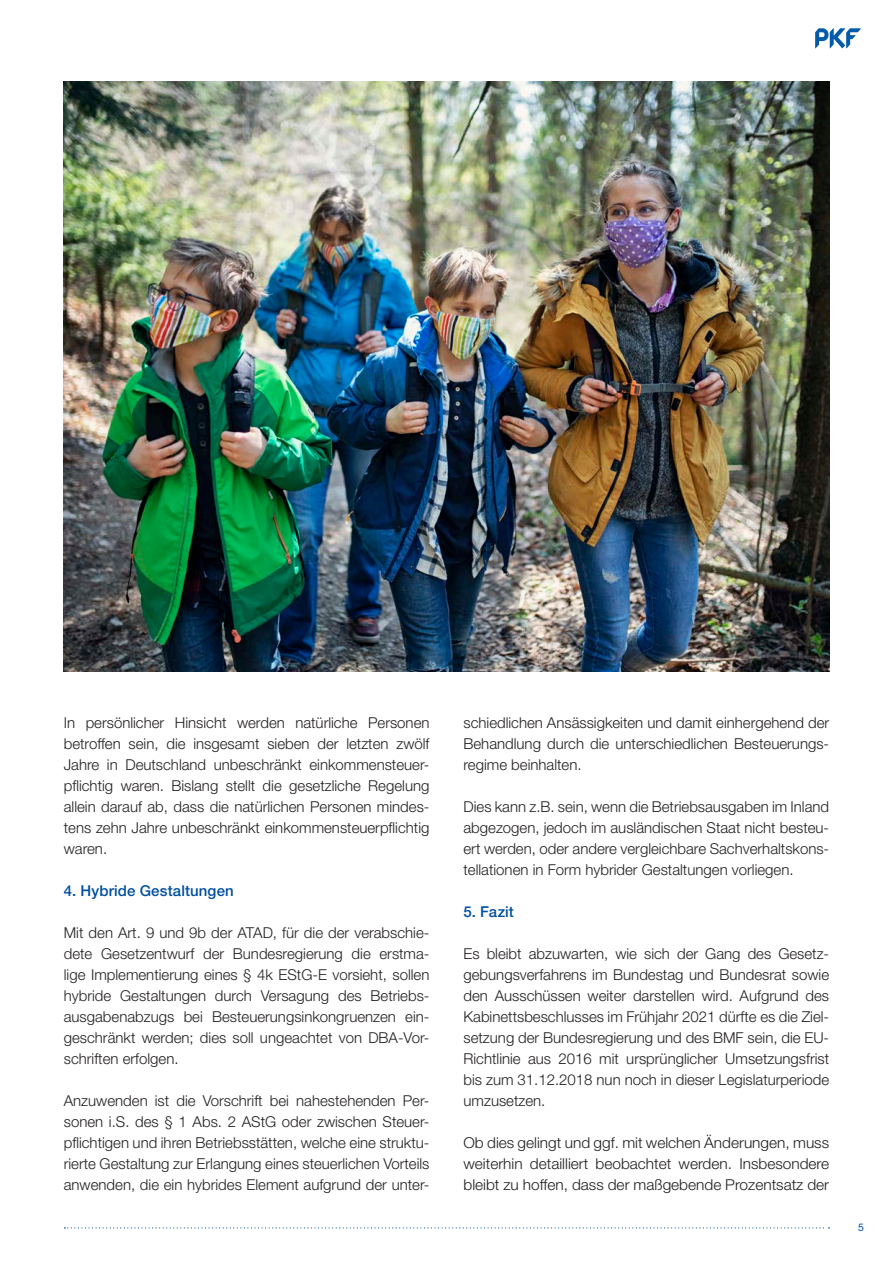
<style>
.page{position:relative;width:893px;height:1263px;background:#fff}
.page>*{position:absolute;margin:0;border:0;box-sizing:border-box;transform-origin:0 0}
.Copy_Fließtext{font:300 15px/21px "Helvetica Neue LT";color:#231f20;text-align:justify}
.Zwischentitel{font:500 15px "Helvetica Neue LT";letter-spacing:.01em;color:#014f9e}
.t1{font:10.5px "Helvetica Neue LT";color:#014f9e}
</style>
<div class="page">
<svg style="left:815px;top:28px;width:46px;height:20px"></svg>
<svg style="left:64px;top:1227px;width:766px;height:1px"></svg>
<img style="left:64px;top:82px;width:765px;height:590px">
<p class="Copy_Fließtext" style="left:64px;top:711px;width:367px">In persönlicher Hinsicht werden natürliche Personen betroffen sein, die insgesamt sieben der letzten zwölf Jahre in Deutschland unbeschränkt einkommensteuer&shy;pflichtig waren. Bislang stellt die gesetzliche Regelung allein darauf ab, dass die natürlichen Personen mindes&shy;tens zehn Jahre unbeschränkt einkommensteuerpflichtig waren.</p>
<p class="Zwischentitel" style="left:64px;top:881px;width:171px">4. Hybride Gestaltungen</p>
<p class="Copy_Fließtext" style="left:64px;top:921px;width:367px">Mit den Art. 9 und 9b der ATAD, für die der verabschie&shy;dete Gesetzentwurf der Bundesregierung die erstma&shy;lige Implementierung eines § 4k EStG-E vorsieht, sollen hybride Gestaltungen durch Versagung des Betriebs&shy;ausgabenabzugs bei Besteuerungsinkongruenzen ein&shy;geschränkt werden; dies soll ungeachtet von DBA-Vor&shy;schriften erfolgen.</p>
<p class="Copy_Fließtext" style="left:64px;top:1089px;width:367px">Anzuwenden ist die Vorschrift bei nahestehenden Per&shy;sonen i.S. des § 1 Abs. 2 AStG oder zwischen Steuer&shy;pflichtigen und ihren Betriebsstätten, welche eine struktu&shy;rierte Gestaltung zur Erlangung eines steuerlichen Vorteils anwenden, die ein hybrides Element aufgrund der unter-</p>
<p class="Copy_Fließtext" style="left:464px;top:711px;width:367px">schiedlichen Ansässigkeiten und damit einhergehend der Behandlung durch die unterschiedlichen Besteuerungs&shy;regime beinhalten.</p>
<p class="Copy_Fließtext" style="left:464px;top:795px;width:367px">Dies kann z.B. sein, wenn die Betriebsausgaben im Inland abgezogen, jedoch im ausländischen Staat nicht besteu&shy;ert werden, oder andere vergleichbare Sachverhaltskons&shy;tellationen in Form hybrider Gestaltungen vorliegen.</p>
<p class="Zwischentitel" style="left:464px;top:902px;width:52px">5. Fazit</p>
<p class="Copy_Fließtext" style="left:464px;top:942px;width:367px">Es bleibt abzuwarten, wie sich der Gang des Gesetz&shy;gebungsverfahrens im Bundestag und Bundesrat sowie den Ausschüssen weiter darstellen wird. Aufgrund des Kabinettsbeschlusses im Frühjahr 2021 dürfte es die Ziel&shy;setzung der Bundesregierung und des BMF sein, die EU-Richtlinie aus 2016 mit ursprünglicher Umsetzungsfrist bis zum 31.12.2018 nun noch in dieser Legislaturperiode umzusetzen.</p>
<p class="Copy_Fließtext" style="left:464px;top:1131px;width:367px">Ob dies gelingt und ggf. mit welchen Änderungen, muss weiterhin detailliert beobachtet werden. Insbesondere bleibt zu hoffen, dass der maßgebende Prozentsatz der</p>
<p class="t1" style="left:858px;top:1221px;width:7px">5</p>
</div>
